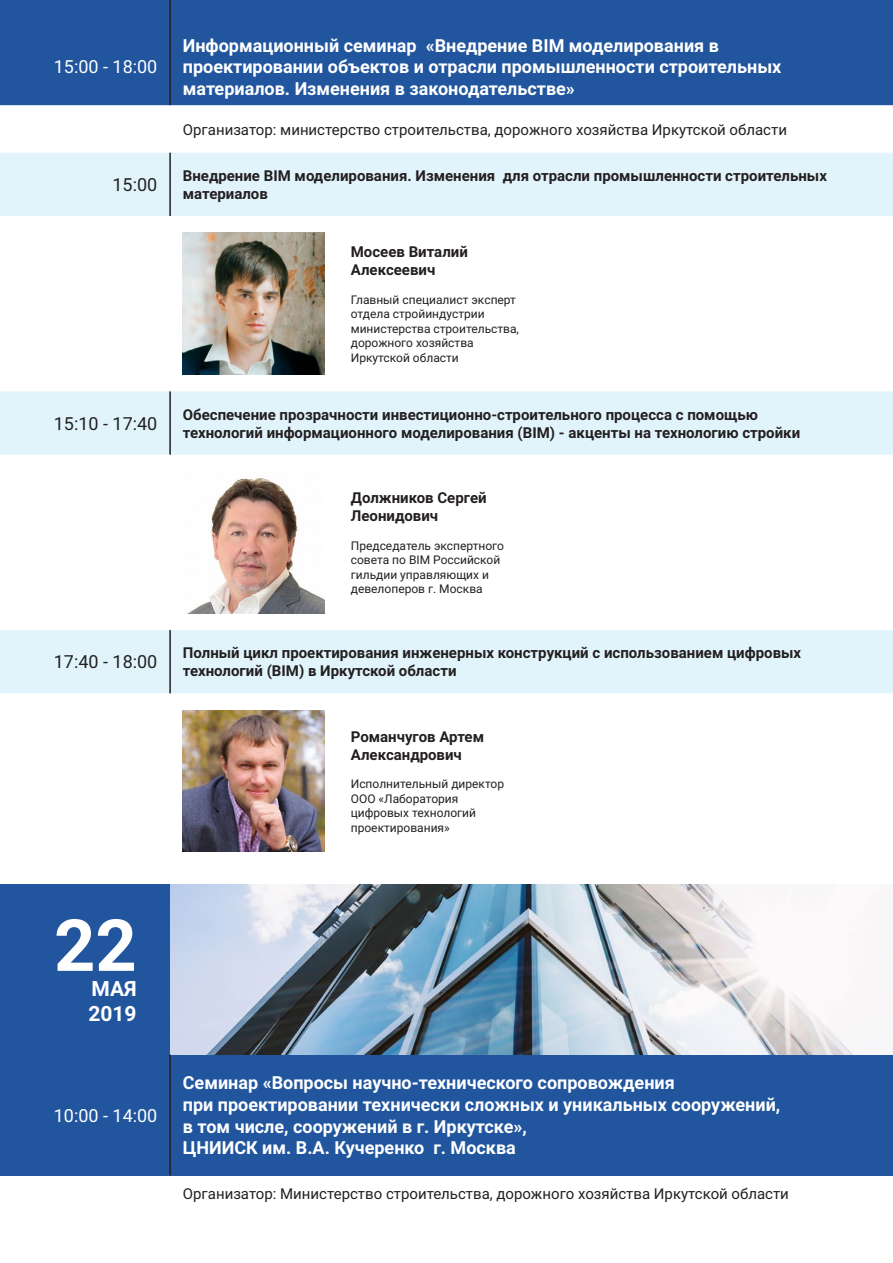
<style>
.page{position:relative;width:893px;height:1263px;background:#fff}
.page>*{position:absolute;margin:0;border:0;box-sizing:border-box;transform-origin:0 0}
.t1{font:700 72px "Roboto";color:#fff}
.t2{font:700 21px/25.2px "Roboto";color:#fff}
.t3{font:700 18px/21.6px "Roboto";color:#fff}
.t4{font:18px "Roboto";color:#231f20}
.t5{font:18px "Roboto";color:#fff}
.t6{font:700 15px/18px "Roboto";color:#231f20}
.t7{font:15px "Roboto";color:#231f20}
.t8{font:12px/14.4px "Roboto";color:#231f20}
</style>
<div class="page">
<div style="left:0;top:0;width:893px;height:105px;background:#21569e"></div>
<svg style="left:0;top:153px;width:893px;height:540px"></svg>
<hr style="left:169px;top:0;width:2px;height:105px;background:#231f20">
<hr style="left:169px;top:153px;width:2px;height:63px;background:#231f20">
<hr style="left:169px;top:391px;width:2px;height:64px;background:#231f20">
<hr style="left:169px;top:630px;width:2px;height:63px;background:#231f20">
<img style="left:183px;top:233px;width:141px;height:141px">
<img style="left:183px;top:472px;width:141px;height:141px">
<img style="left:183px;top:710px;width:141px;height:142px">
<div style="left:0;top:884px;width:170px;height:170px;background:#21569e"></div>
<img style="left:170px;top:884px;width:706px;height:170px">
<div style="left:0;top:1054px;width:170px;height:121px;background:#21569e"></div>
<div style="left:170px;top:1054px;width:723px;height:121px;background:#21569e"></div>
<hr style="left:169px;top:1054px;width:2px;height:121px;background:#231f20">
<p class="t5" style="left:54px;top:54px;width:105px">15:00 - 18:00</p>
<p class="t3" style="left:183px;top:34px;width:600px">Информационный семинар «Внедрение BIM моделирования в проектировании объектов и отрасли промышленности строительных материалов. Изменения в законодательстве»</p>
<p class="t7" style="left:183px;top:119px;width:606px">Организатор: министерство строительства, дорожного хозяйства Иркутской области</p>
<p class="t4" style="left:113px;top:172px;width:46px">15:00</p>
<p class="t6" style="left:183px;top:166px;width:646px">Внедрение ВIM моделирования. Изменения для отрасли промышленности строительных материалов</p>
<p class="t6" style="left:351px;top:242px;width:119px">Мосеев Виталий<br>Алексеевич</p>
<p class="t8" style="left:351px;top:292px;width:170px">Главный специалист эксперт отдела стройиндустрии министерства строительства, дорожного хозяйства<br>Иркутской области</p>
<p class="t4" style="left:54px;top:411px;width:105px">15:10 - 17:40</p>
<p class="t6" style="left:183px;top:405px;width:619px">Обеспечение прозрачности инвестиционно-строительного процесса с помощью технологий информационного моделирования (BIM) - акценты на технологию стройки</p>
<p class="t6" style="left:351px;top:488px;width:137px">Должников Сергей<br>Леонидович</p>
<p class="t8" style="left:351px;top:538px;width:155px">Председатель экспертного совета по BIM Российской гильдии управляющих и девелоперов г. Москва</p>
<p class="t4" style="left:54px;top:649px;width:105px">17:40 - 18:00</p>
<p class="t6" style="left:183px;top:643px;width:620px">Полный цикл проектирования инженерных конструкций с использованием цифровых технологий (BIM) в Иркутской области</p>
<p class="t6" style="left:351px;top:727px;width:135px">Романчугов Артем<br>Александрович</p>
<p class="t8" style="left:351px;top:776px;width:155px">Исполнительный директор<br>ООО «Лаборатория цифровых технологий проектирования»</p>
<h1 class="t1" style="left:54px;top:895px;width:84px">22</h1>
<h2 class="t2" style="left:88px;top:975px;width:50px">МАЯ<br>2019</h2>
<p class="t5" style="left:54px;top:1103px;width:105px">10:00 - 14:00</p>
<p class="t3" style="left:183px;top:1071px;width:599px">Семинар «Вопросы научно-технического сопровождения<br>при проектировании технически сложных и уникальных сооружений, в том числе, сооружений в г. Иркутске»,<br>ЦНИИСК им. В.А. Кучеренко г. Москва</p>
<p class="t7" style="left:183px;top:1183px;width:608px">Организатор: Министерство строительства, дорожного хозяйства Иркутской области</p>
</div>
